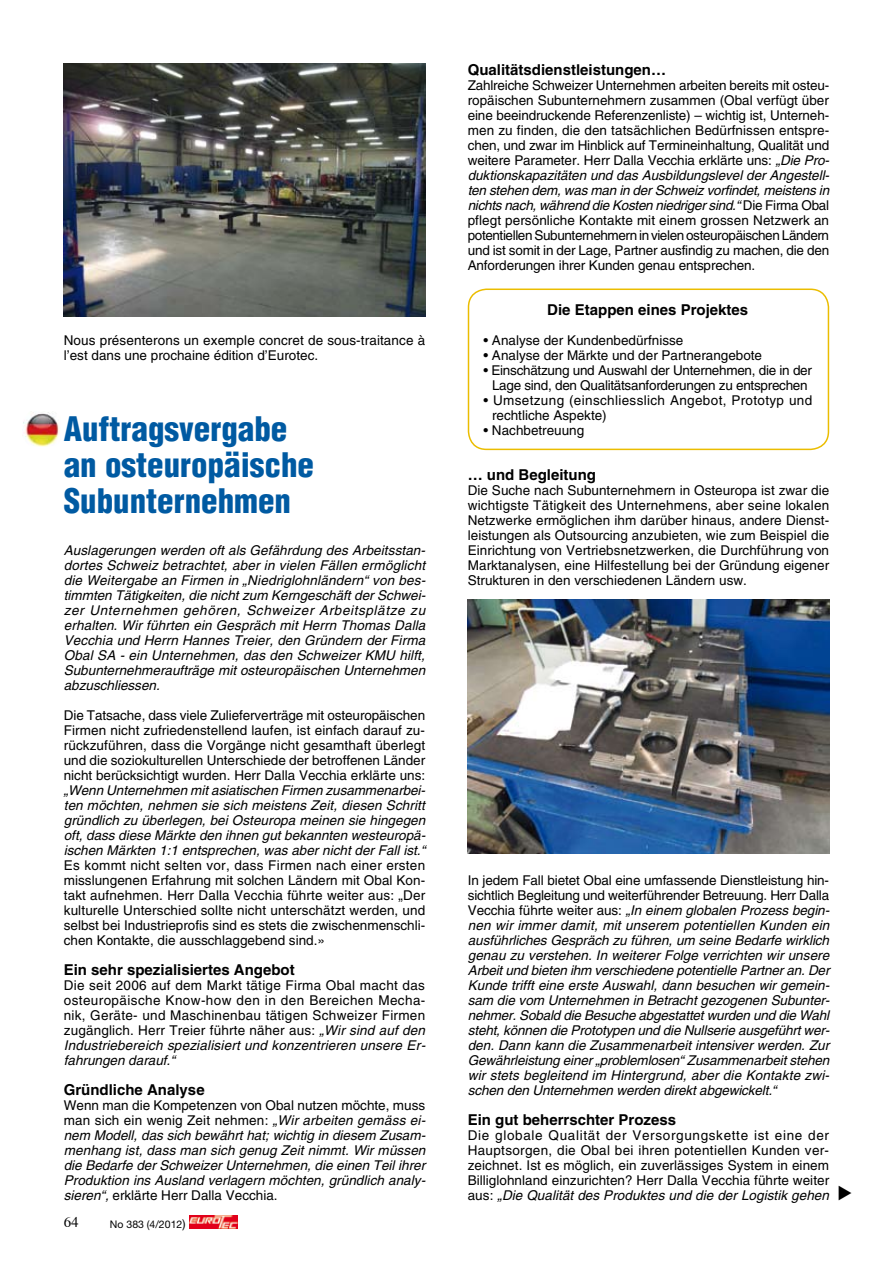
<style>
.page{position:relative;width:893px;height:1263px;background:#fff}
.page>*{position:absolute;margin:0;border:0;box-sizing:border-box;transform-origin:0 0}
.t1{font:900 condensed 33px/36px "Helvetica";color:#005aa2}
.t2{font:700 15px "Helvetica";color:#000}
.t3{font:13.5px/15px "Helvetica";letter-spacing:.005em;color:#000;text-align:justify}
.t4{font:italic 13.5px/15px "Helvetica";color:#000;text-align:justify}
.t5{font:13.5px/15px "Helvetica";letter-spacing:-.02em;color:#000;text-align:center}
.t6{font:13.5px/15px "Helvetica";letter-spacing:.025em;color:#000}
.t7{font:10.5px "Helvetica Neue";color:#000}
.s1{font-style:italic}
.s2{font-style:normal}
.s3{font-size:12px}
</style>
<div class="page">
<svg style="left:189px;top:1215px;width:49px;height:13px"></svg>
<img style="left:190px;top:1215px;width:47px;height:13px">
<img style="left:64px;top:64px;width:361px;height:253px">
<div style="left:468px;top:288px;width:361px;height:162px;border:2px solid #ebbd00;border-radius:18px"></div>
<img style="left:468px;top:599px;width:361px;height:254px">
<img style="left:23px;top:412px;width:37px;height:35px">
<p class="t3" style="left:64px;top:333px;width:363px">Nous présenterons un exemple concret de sous-traitance à l’est dans une prochaine édition d’Eurotec.</p>
<h1 class="t1" style="left:64px;top:410px;width:252px">Auftragsvergabe an osteuropäische<br>Subunternehmen</h1>
<p class="t4" style="left:64px;top:543px;width:363px">Auslagerungen werden oft als Gefährdung des Arbeitsstan&shy;dortes Schweiz betrachtet, aber in vielen Fällen ermöglicht die Weitergabe an Firmen in „Niedriglohnländern“ von bes&shy;timmten Tätigkeiten, die nicht zum Kerngeschäft der Schwei&shy;zer Unternehmen gehören, Schweizer Arbeitsplätze zu erhalten. Wir führten ein Gespräch mit Herrn Thomas Dalla Vecchia und Herrn Hannes Treier, den Gründern der Firma Obal SA - ein Unternehmen, das den Schweizer KMU hilft, Subunternehmeraufträge mit osteuropäischen Unternehmen abzuschliessen.</p>
<p class="t3" style="left:64px;top:708px;width:363px">Die Tatsache, dass viele Zulieferverträge mit osteuropäischen Firmen nicht zufriedenstellend laufen, ist einfach darauf zu&shy;rückzuführen, dass die Vorgänge nicht gesamthaft überlegt und die soziokulturellen U nterschiede der betroffenen Länder nicht berücksichtigt wurden. Herr Dalla Vecchia erklärte uns:</p>
<p class="t4" style="left:64px;top:783px;width:363px">„Wenn Unternehmen mit asiatischen Firmen zusammenarbei&shy;ten möchten, nehmen sie sich meistens Zeit, diesen Schritt gründlich zu überlegen, bei Osteuropa meinen sie hingegen oft, dass diese Märkte den ihnen gut bekannten westeuropä&shy;ischen Märkten 1:1 entsprechen, was aber nicht der Fall ist.“</p>
<p class="t3" style="left:64px;top:858px;width:363px">Es kommt nicht selten vor, dass Firmen nach einer ersten misslungenen Erfahrung mit solchen Ländern mit Obal Kon&shy;takt aufnehmen. Herr Dalla Vecchia führte weiter aus: „Der kulturelle U nterschied sollte nicht unterschätzt werden, und selbst bei I ndustrieprofis sind es stets die zwischenmenschli&shy;chen Kontakte, die ausschlaggebend sind.»</p>
<p class="t2" style="left:64px;top:960px;width:232px">Ein sehr spezialisiertes Angebot</p>
<p class="t3" style="left:64px;top:978px;width:363px">Die seit 2006 auf dem Markt tätige Firma Obal macht das osteuropäische Know-how den in den Bereichen Mecha&shy;nik, Geräte- und Maschinenbau tätigen Schweizer Firmen zugänglich. Herr Treier führte näher aus: <span class="s1">„Wir sind auf den Industriebereich spezialisiert und konzentrieren unsere Er&shy;fahrungen darauf.“</span></p>
<p class="t2" style="left:64px;top:1080px;width:142px">Gründliche Analyse</p>
<p class="t4" style="left:64px;top:1098px;width:363px"><span class="s2">Wenn man die Kompetenzen von Obal nutzen möchte, muss man sich ein wenig Zeit nehmen:</span> „Wir arbeiten gemäss ei&shy;nem Modell, das sich bewährt hat; wichtig in diesem Zusam&shy;menhang ist, dass man sich genug Zeit nimmt. Wir müssen die Bedarfe der Schweizer Unternehmen, die einen Teil ihrer Produktion ins Ausland verlagern möchten, gründlich analy&shy;sieren“, <span class="s2">erklärte Herr Dalla Vecchia.</span></p>
<p class="t7" style="left:71px;top:1218px;width:116px">✔ No 383 (4/2012<span class="s3">)</span></p>
<p class="t2" style="left:468px;top:60px;width:200px">Qualitätsdienstleistungen…</p>
<p class="t3" style="left:468px;top:78px;width:363px">Zahlreiche Schweizer U nternehmen arbeiten bereits mit osteu&shy;ropäischen Subunternehmern zusammen (Obal verfügt über eine beeindruckende Referenzenliste) – wichtig ist, U nterneh&shy;men zu finden, die den tatsächlichen Bedürfnissen entspre&shy;chen, und zwar im Hinblick auf Termineinhaltung, Qualität und weitere Parameter. Herr Dalla Vecchia erklärte uns: <span class="s1">„Die Pro&shy;duktionskapazitäten und das Ausbildungslevel der Angestell&shy;ten stehen dem, was man in der Schweiz vorfindet, meistens in nichts nach, während die Kosten niedriger sind.“</span> Die Firma Obal pflegt persönliche Kontakte mit einem grossen Netzwerk an potentiellen Subunternehmern in vielen osteuropäischen Ländern und ist somit in der Lage, Partner ausfindig zu machen, die den Anforderungen ihrer Kunden genau entsprechen.</p>
<p class="t2" style="left:547px;top:300px;width:202px">Die Etappen eines Projektes</p>
<p class="t3" style="left:483px;top:333px;width:201px">• Analyse der Kundenbedürfnisse</p>
<p class="t3" style="left:483px;top:348px;width:280px">• Analyse der Märkte und der Partnerangebote</p>
<p class="t5" style="left:483px;top:363px;width:330px">• Einschätzung und Auswahl der Unternehmen, die in der<br>Lage sind, den Qualitätsanforderungen zu entsprechen</p>
<p class="t6" style="left:492px;top:393px;width:322px;text-indent:-9px">• Umsetzung (einschliesslich Angebot, Prototyp und rechtliche Aspekte)</p>
<p class="t3" style="left:483px;top:423px;width:102px">• Nachbetreuung</p>
<p class="t2" style="left:468px;top:465px;width:130px">… und Begleitung</p>
<p class="t3" style="left:468px;top:483px;width:363px">Die Suche nach Subunternehmern in Osteuropa ist zwar die wichtigste Tätigkeit des U nternehmens, aber seine lokalen Netzwerke ermöglichen ihm darüber hinaus, andere Dienst&shy;leistungen als Outsourcing anzubieten, wie zum Beispiel die Einrichtung von Vertriebsnetzwerken, die Durchführung von Marktanalysen, eine Hilfestellung bei der Gründung eigener Strukturen in den verschiedenen Ländern usw.</p>
<p class="t4" style="left:468px;top:873px;width:363px"><span class="s2">I n jedem Fall bietet Obal eine umfassende Dienstleistung hin&shy;sichtlich Begleitung und weiterführender Betreuung. Herr Dalla Vecchia führte weiter aus:</span> „In einem globalen Prozess begin&shy;nen wir immer damit, mit unserem potentiellen Kunden ein ausführliches Gespräch zu führen, um seine Bedarfe wirklich genau zu verstehen. In weiterer Folge verrichten wir unsere Arbeit und bieten ihm verschiedene potentielle Partner an. Der Kunde trifft eine erste Auswahl, dann besuchen wir gemein&shy;sam die vom Unternehmen in Betracht gezogenen Subunter&shy;nehmer. Sobald die Besuche abgestattet wurden und die Wahl steht, können die Prototypen und die Nullserie ausgeführt wer&shy;den. Dann kann die Zusammenarbeit intensiver werden. Zur Gewährleistung einer „problemlosen“ Zusammenarbeit stehen wir stets begleitend im Hintergrund, aber die Kontakte zwi&shy;schen den Unternehmen werden direkt abgewickelt.“</p>
<p class="t2" style="left:468px;top:1110px;width:210px">Ein gut beherrschter Prozess</p>
<p class="t3" style="left:468px;top:1128px;width:363px">Die globale Qualität der Versorgungskette ist eine der Hauptsorgen, die Obal bei ihren potentiellen Kunden ver&shy;zeichnet. Ist es möglich, ein zuverlässiges System in einem Billiglohnland einzurichten? Herr Dalla Vecchia führte weiter aus: <span class="s1">„Die Qualität des Produktes und die der Logistik gehen</span></p>
</div>
